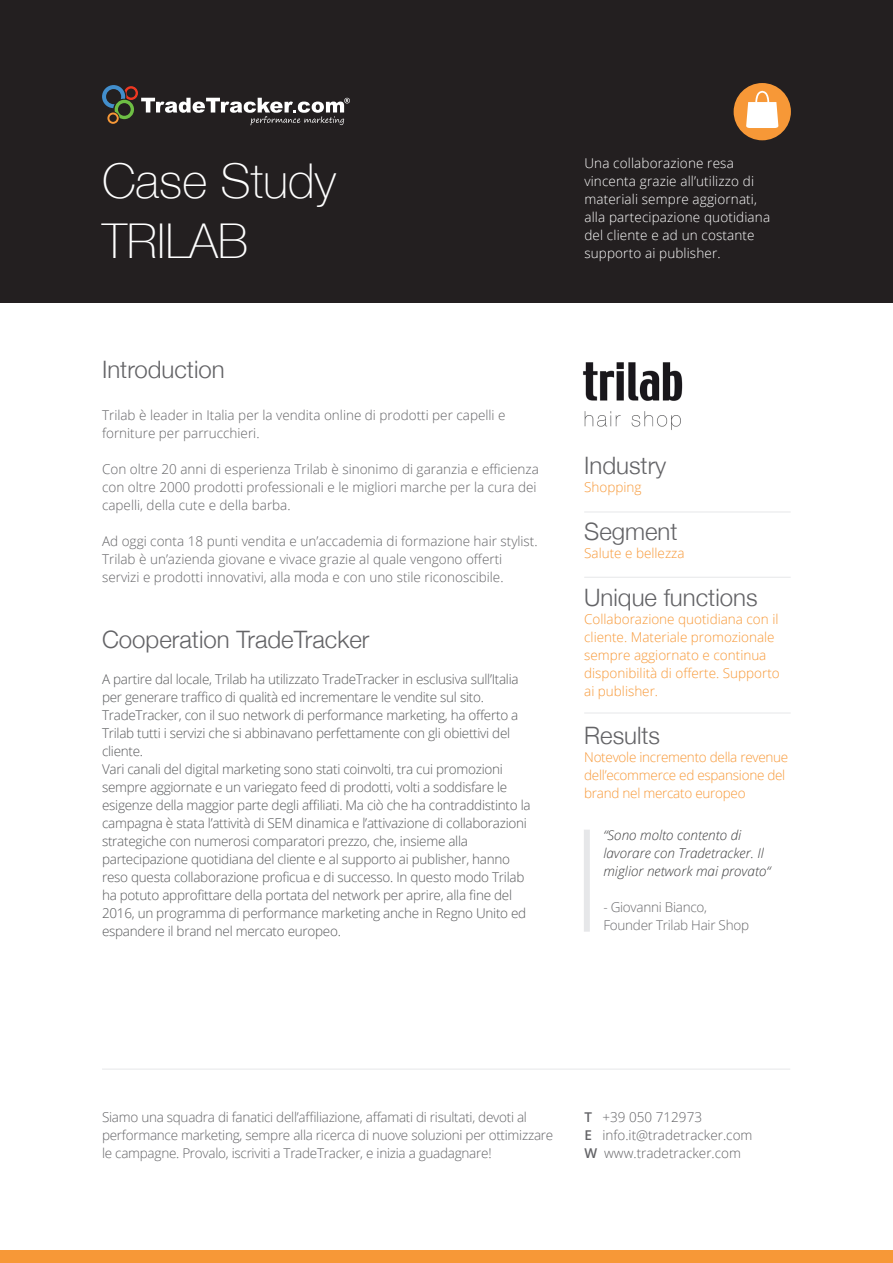
<style>
.page{position:relative;width:893px;height:1263px;background:#fff}
.page>*{position:absolute;margin:0;border:0;box-sizing:border-box;transform-origin:0 0}
.Heading_1{font:100 48px "Helvetica Neue";color:#fff}
.Heading_3{font:300 24px "Helvetica Neue";color:#636366}
.Subheading{font:300 13.5px/18px "Open Sans";letter-spacing:-.02em;color:#57585a}
.t1{font:300 13.5px/18px "Open Sans";color:#636366}
.t2{font:300 13.5px/18px "Open Sans";letter-spacing:-.02em;color:#636366}
.t3{font:300 13.5px/18px "Open Sans";color:#f79837}
.Body{font:300 13.5px/18px "Open Sans";letter-spacing:.01em;color:#fff}
.t4{font:300 13.5px/18px "Open Sans";letter-spacing:-.02em;color:#f79837}
.t5{font:italic 300 13.5px/18px "Open Sans";color:#3e3e3f}
.t6{font:300 13.5px/18px "Open Sans";letter-spacing:-.02em;color:#69696c}
.s1{font-weight:600}
</style>
<div class="page">
<div style="left:0;top:0;width:893px;height:303px;background:#231f20"></div>
<hr style="left:584px;top:577px;width:207px;height:1px;background:#e6e7e9">
<hr style="left:584px;top:713px;width:207px;height:1px;background:#e6e7e9">
<hr style="left:584px;top:512px;width:207px;height:1px;background:#e6e7e9">
<div style="left:584px;top:830px;width:6px;height:102px;background:#e6e7e9"></div>
<hr style="left:102px;top:1069px;width:688px;height:1px;background:#e6e7e9">
<svg style="left:102px;top:85px;width:248px;height:40px"></svg>
<div style="left:734px;top:83px;width:57px;height:57px;background:#f79837;border-radius:50%"></div>
<svg style="left:746px;top:91px;width:32px;height:37px"></svg>
<div style="left:0;top:1250px;width:893px;height:13px;background:#f79837"></div>
<img style="left:583px;top:362px;width:100px;height:68px">
<p class="Heading_1" style="left:102px;top:145px;width:235px">Case Study</p>
<p class="Heading_1" style="left:102px;top:205px;width:148px">TRILAB</p>
<p class="Heading_3" style="left:102px;top:350px;width:124px">Introduction</p>
<p class="t1" style="left:102px;top:406px;width:405px">Trilab è leader in Italia per la vendita online di prodotti per capelli e forniture per parrucchieri.</p>
<p class="t1" style="left:102px;top:460px;width:438px">Con oltre 20 anni di esperienza Trilab è sinonimo di garanzia e efficienza con oltre 2000 prodotti professionali e le migliori marche per la cura dei capelli, della cute e della barba.</p>
<p class="t1" style="left:102px;top:532px;width:437px">Ad oggi conta 18 punti vendita e un’accademia di formazione hair stylist.<br>Trilab è un’azienda giovane e vivace grazie al quale vengono offerti servizi e prodotti innovativi, alla moda e con uno stile riconoscibile.</p>
<p class="Heading_3" style="left:102px;top:620px;width:269px">Cooperation TradeTracker</p>
<p class="Subheading" style="left:102px;top:670px;width:418px">A partire dal locale, Trilab ha utilizzato TradeTracker in esclusiva sull’Italia per generare traffico di qualità ed incrementare le vendite sul sito.<br>TradeTracker, con il suo network di performance marketing, ha offerto a Trilab tutti i servizi che si abbinavano perfettamente con gli obiettivi del cliente.</p>
<p class="Subheading" style="left:102px;top:760px;width:430px">Vari canali del digital marketing sono stati coinvolti, tra cui promozioni sempre aggiornate e un variegato feed di prodotti, volti a soddisfare le esigenze della maggior parte degli affiliati. Ma ciò che ha contraddistinto la campagna è stata l’attività di SEM dinamica e l’attivazione di collaborazioni strategiche con numerosi comparatori prezzo, che, insieme alla partecipazione quotidiana del cliente e al supporto ai publisher, hanno reso questa collaborazione proficua e di successo. In questo modo Trilab ha potuto approfittare della portata del network per aprire, alla fine del 2016, un programma di performance marketing anche in Regno Unito ed espandere il brand nel mercato europeo.</p>
<p class="Body" style="left:584px;top:154px;width:187px">Una collaborazione resa vincenta grazie all’utilizzo di materiali sempre aggiornati, alla partecipazione quotidiana del cliente e ad un costante supporto ai publisher.</p>
<p class="Heading_3" style="left:584px;top:446px;width:84px">Industry</p>
<p class="t3" style="left:584px;top:478px;width:59px">Shopping</p>
<p class="Heading_3" style="left:584px;top:512px;width:95px">Segment</p>
<p class="t3" style="left:584px;top:544px;width:102px">Salute e bellezza</p>
<p class="Heading_3" style="left:584px;top:578px;width:175px">Unique functions</p>
<p class="t3" style="left:584px;top:610px;width:197px">Collaborazione quotidiana con il cliente. Materiale promozionale sempre aggiornato e continua disponibilità di offerte. Supporto ai publisher.</p>
<p class="Heading_3" style="left:584px;top:716px;width:77px">Results</p>
<p class="t4" style="left:584px;top:748px;width:206px">Notevole incremento della revenue dell’ecommerce ed espansione del brand nel mercato europeo</p>
<p class="t5" style="left:603px;top:826px;width:169px">“Sono molto contento di lavorare con Tradetracker. Il miglior network mai provato“</p>
<p class="t6" style="left:603px;top:898px;width:147px">- Giovanni Bianco,<br>Founder Trilab Hair Shop</p>
<p class="t2" style="left:102px;top:1108px;width:453px">Siamo una squadra di fanatici dell’affiliazione, affamati di risultati, devoti al performance marketing, sempre alla ricerca di nuove soluzioni per ottimizzare le campagne. Provalo, iscriviti a TradeTracker, e inizia a guadagnare!</p>
<p class="t1" style="left:584px;top:1108px;width:170px"><span class="s1">T</span> +39 050 712973<br><span class="s1">E</span> info.it@tradetracker.com<br><span class="s1">W</span> www.tradetracker.com</p>
</div>
